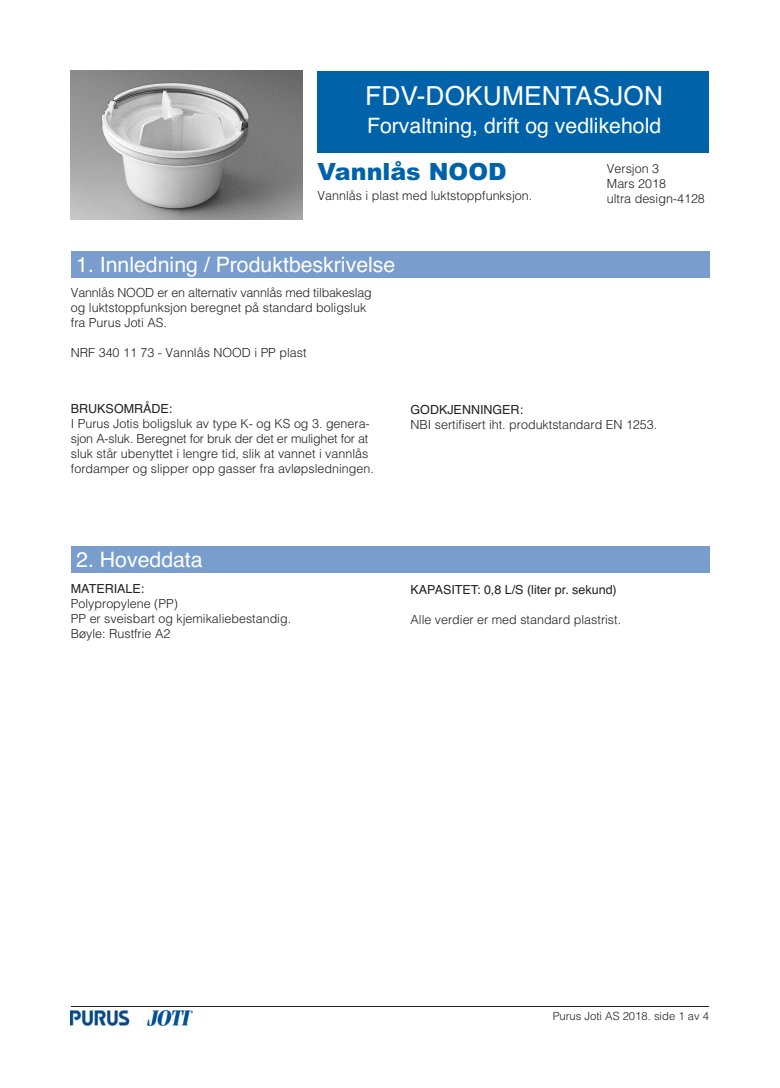
<style>
.page{position:relative;width:780px;height:1088px;background:#fff}
.page>*{position:absolute;margin:0;border:0;box-sizing:border-box;transform-origin:0 0}
.t1{font:26.25px "Helvetica";letter-spacing:.005em;color:#fff}
.t2{font:900 23.75px "Arial";color:#0063a9}
.t3{font:21.25px "Helvetica";color:#fff}
.t4{font:300 12.5px/15px "Helvetica";color:#231f20}
.t5{font:12.5px "Helvetica";color:#231f20}
.t6{font:300 11.25px "Helvetica";color:#231f20}
</style>
<div class="page">
<hr style="left:71px;top:1006px;width:638px;height:1px;background:#231f20">
<img style="left:71px;top:1011px;width:122px;height:14px">
<img style="left:71px;top:71px;width:231px;height:149px">
<div style="left:317px;top:71px;width:392px;height:82px;background:#0063a9"></div>
<div style="left:71px;top:251px;width:638px;height:26px;background:#799dcd"></div>
<div style="left:71px;top:546px;width:638px;height:26px;background:#799dcd"></div>
<h1 class="t1" style="left:365px;top:80px;width:299px">FDV-DOKUMENTASJON</h1>
<h3 class="t3" style="left:367px;top:113px;width:296px">Forvaltning, drift og vedlikehold</h3>
<p class="t4" style="left:607px;top:160px;width:99px">Versjon 3<br>Mars 2018<br>ultra design-4128</p>
<h2 class="t2" style="left:317px;top:157px;width:190px">Vannlås NOOD</h2>
<p class="t4" style="left:317px;top:187px;width:216px">Vannlås i plast med luktstoppfunksjon.</p>
<h3 class="t3" style="left:76px;top:252px;width:320px">1. Innledning / Produktbeskrivelse</h3>
<p class="t4" style="left:71px;top:285px;width:302px">Vannlås NOOD er en alternativ vannlås med tilbakeslag og luktstoppfunksjon beregnet på standard boligsluk fra Purus Joti AS.</p>
<p class="t4" style="left:71px;top:345px;width:237px">NRF 340 11 73 - Vannlås NOOD i PP plast</p>
<p class="t5" style="left:71px;top:401px;width:103px">BRUKSOMRÅDE:</p>
<p class="t4" style="left:71px;top:415px;width:304px">I Purus Jotis boligsluk av type K- og KS og 3. genera&shy;sjon A-sluk. Beregnet for bruk der det er mulighet for at sluk står ubenyttet i lengre tid, slik at vannet i vannlås fordamper og slipper opp gasser fra avløpsledningen.</p>
<h3 class="t3" style="left:76px;top:547px;width:128px">2. Hoveddata</h3>
<p class="t5" style="left:71px;top:581px;width:75px">MATERIALE:</p>
<p class="t4" style="left:71px;top:595px;width:222px">Polypropylene (PP)<br>PP er sveisbart og kjemikaliebestandig.<br>Bøyle: Rustfrie A2</p>
<p class="t5" style="left:410px;top:402px;width:114px">GODKJENNINGER:</p>
<p class="t4" style="left:410px;top:416px;width:248px">NBI sertifisert iht. produktstandard EN 1253.</p>
<p class="t5" style="left:410px;top:583px;width:208px">KAPASITET: 0,8 L/S (liter pr. sekund)</p>
<p class="t4" style="left:410px;top:611px;width:212px">Alle verdier er med standard plastrist.</p>
<p class="t6" style="left:552px;top:1006px;width:158px">Purus Joti AS 2018. side 1 av 4</p>
</div>
